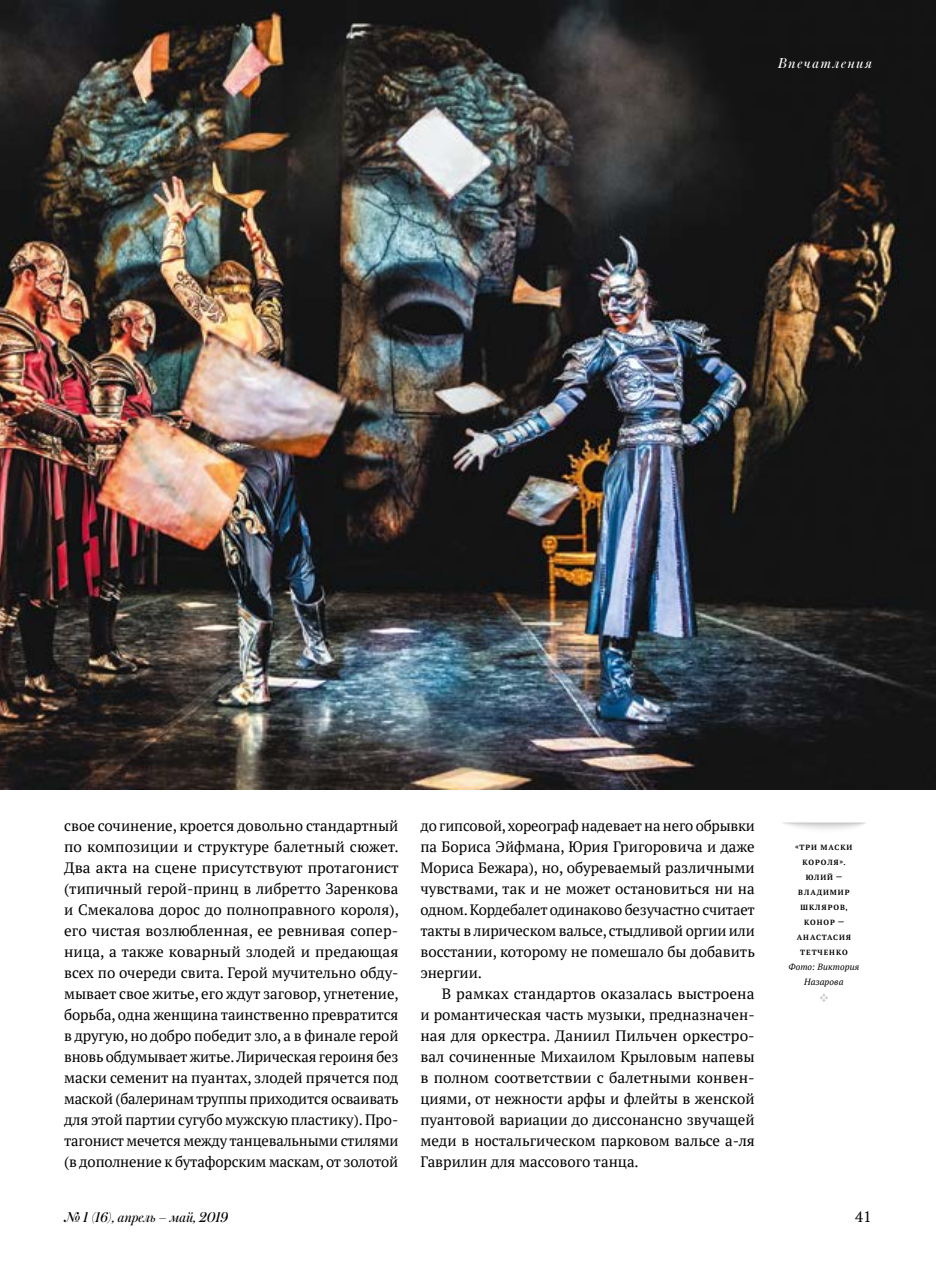
<style>
.page{position:relative;width:936px;height:1263px;background:#fff}
.page>*{position:absolute;margin:0;border:0;box-sizing:border-box;transform-origin:0 0}
.t1{font:15px/21px "PT Serif";color:#000;text-align:justify}
.t2{font:italic 15px "Austin Cyr";color:#000}
.t3{font:italic 15px "Austin Cyr";letter-spacing:.1em;color:#fff}
.t4{font:italic 9px/15px "PT Serif";letter-spacing:.01em;color:#000;text-align:center}
.t5{font:700 7.5px "PT Serif";letter-spacing:.13em;color:#000}
</style>
<div class="page">
<svg style="left:783px;top:823px;width:82px;height:6px"></svg>
<svg style="left:820px;top:994px;width:8px;height:8px"></svg>
<img style="left:0;top:0;width:935px;height:789px">
<p class="t3" style="left:778px;top:53px;width:96px">Впечатления</p>
<p class="t1" style="left:64px;top:815px;width:336px">свое сочинение, кроется довольно стандартный по композиции и структуре балетный сюжет.<br>Два акта на сцене присутствуют протагонист (типичный герой-принц в либретто Заренкова и Смекалова дорос до полноправного короля), его чистая возлюбленная, ее ревнивая сопер&shy;ница, а также коварный злодей и предающая всех по очереди свита. Герой мучительно обду&shy;мывает свое житье, его ждут заговор, угнетение, борьба, одна женщина таинственно превратится в другую, но добро победит зло, а в финале герой вновь обдумывает житье. Лирическая героиня без маски семенит на пуантах, злодей прячется под маской (балеринам труппы приходится осваивать для этой партии сугубо мужскую пластику). Про&shy;тагонист мечется между танцевальными стилями (в дополнение к бутафорским маскам, от золотой</p>
<p class="t1" style="left:420px;top:815px;width:336px">до гипсовой, хореограф надевает на него обрывки па Бориса Эйфмана, Юрия Григоровича и даже Мориса Бежара), но, обуреваемый различными чувствами, так и не может остановиться ни на одном. Кордебалет одинаково безучастно считает такты в лирическом вальсе, стыдливой оргии или восстании, которому не помешало бы добавить энергии.</p>
<p class="t1" style="left:420px;top:983px;width:336px;text-indent:21px">В рамках стандартов оказалась выстроена и романтическая часть музыки, предназначен&shy;ная для оркестра. Даниил Пильчен оркестро&shy;вал сочиненные Михаилом Крыловым напевы в полном соответствии с балетными конвен&shy;циями, от нежности арфы и флейты в женской пуантовой вариации до диссонансно звучащей меди в ностальгическом парковом вальсе а-ля Гаврилин для массового танца.</p>
<p class="t5" style="left:795px;top:842px;width:47px">«Три маски</p>
<p class="t5" style="left:802px;top:857px;width:45px">ко роля».</p>
<p class="t5" style="left:805px;top:872px;width:38px">Юлий —</p>
<p class="t5" style="left:798px;top:887px;width:53px">Владимир</p>
<p class="t5" style="left:800px;top:902px;width:49px">Шкляров,</p>
<p class="t5" style="left:804px;top:917px;width:14px">Коно</p>
<p class="t5" style="left:830px;top:917px;width:16px">р —</p>
<p class="t5" style="left:796px;top:932px;width:56px">Анастасия</p>
<p class="t5" style="left:800px;top:947px;width:37px">Тетченко</p>
<p class="t4" style="left:788px;top:959px;width:72px">Фото: Виктория<br>Назарова</p>
<p class="t2" style="left:65px;top:1207px;width:165px">№ 1 (16), апрель – май, 2019</p>
<p class="t1" style="left:855px;top:1206px;width:18px">41</p>
</div>
